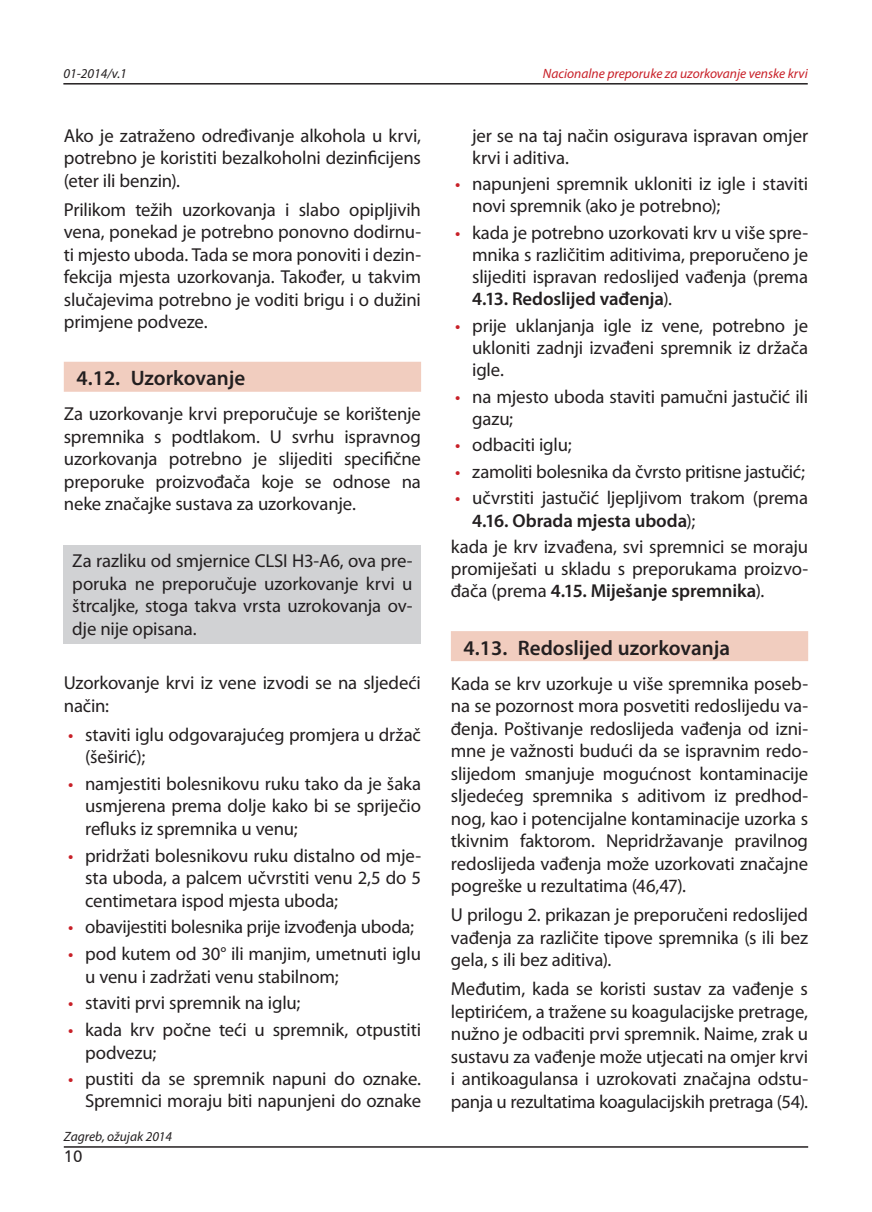
<style>
.page{position:relative;width:872px;height:1212px;background:#fff}
.page>*{position:absolute;margin:0;border:0;box-sizing:border-box;transform-origin:0 0}
.t1{font:600 21px "Myriad Pro";color:#231f20}
.t2{font:18.75px/22.5px "Myriad Pro";letter-spacing:-.01em;color:#231f20;text-align:justify}
.t3{font:16.5px "Humanist 777 BT Roman B";color:#231f20}
.t4{font:italic 13.5px "Myriad Pro";color:#c82028}
.t5{font:italic 13.5px "Myriad Pro";color:#231f20}
.s1{color:#c82028}
.s2{font-weight:600}
</style>
<div class="page">
<hr style="left:64px;top:1146px;width:744px;height:2px;background:#231f20">
<hr style="left:63px;top:83px;width:744px;height:2px;background:#231f20">
<div style="left:64px;top:362px;width:357px;height:30px;background:#f1cdbf"></div>
<div style="left:451px;top:631px;width:357px;height:30px;background:#f1cdbf"></div>
<div style="left:64px;top:545px;width:357px;height:98px;background:#d1d2d4"></div>
<p class="t5" style="left:63px;top:65px;width:65px">01-2014/v.1</p>
<p class="t4" style="left:543px;top:65px;width:266px">Nacionalne preporuke za uzorkovanje venske krvi</p>
<p class="t2" style="left:64px;top:124px;width:359px">Ako je zatraženo određivanje alkohola u krvi, potrebno je koristiti bezalkoholni dezinficijens (eter ili benzin).</p>
<p class="t2" style="left:64px;top:198px;width:359px">Prilikom težih uzorkovanja i slabo opipljivih vena, ponekad je potrebno ponovno dodirnu&shy;ti mjesto uboda. Tada se mora ponoviti i dezin&shy;fekcija mjesta uzorkovanja. Također, u takvim slučajevima potrebno je voditi brigu i o dužini primjene podveze.</p>
<p class="t1" style="left:77px;top:365px;width:170px">4.12. Uzorkovanje</p>
<p class="t2" style="left:64px;top:403px;width:359px">Za uzorkovanje krvi preporučuje se korištenje spremnika s podtlakom. U svrhu ispravnog uzorkovanja potrebno je slijediti specifične preporuke proizvođača koje se odnose na neke značajke sustava za uzorkovanje.</p>
<p class="t2" style="left:72px;top:549px;width:342px">Za razliku od smjernice CLSI H3-A6, ova pre&shy;poruka ne preporučuje uzorkovanje krvi u štrcaljke, stoga takva vrsta uzrokovanja ov&shy;dje nije opisana.</p>
<p class="t2" style="left:64px;top:671px;width:359px">Uzorkovanje krvi iz vene izvodi se na sljedeći način:</p>
<p class="t2" style="left:85px;top:723px;width:337px;text-indent:-17px"><span class="s1">•</span> staviti iglu odgovarajućeg promjera u držač (šeširić);</p>
<p class="t2" style="left:85px;top:772px;width:337px;text-indent:-17px"><span class="s1">•</span> namjestiti bolesnikovu ruku tako da je šaka usmjerena prema dolje kako bi se spriječio refluks iz spremnika u venu;</p>
<p class="t2" style="left:85px;top:844px;width:337px;text-indent:-17px"><span class="s1">•</span> pridržati bolesnikovu ruku distalno od mje&shy;sta uboda, a palcem učvrstiti venu 2,5 do 5 centimetara ispod mjesta uboda;</p>
<p class="t2" style="left:68px;top:915px;width:347px"><span class="s1">•</span> obavijestiti bolesnika prije izvođenja uboda;</p>
<p class="t2" style="left:85px;top:942px;width:337px;text-indent:-17px"><span class="s1">•</span> pod kutem od 30° ili manjim, umetnuti iglu u venu i zadržati venu stabilnom;</p>
<p class="t2" style="left:68px;top:991px;width:234px"><span class="s1">•</span> staviti prvi spremnik na iglu;</p>
<p class="t2" style="left:85px;top:1018px;width:337px;text-indent:-17px"><span class="s1">•</span> kada krv počne teći u spremnik, otpustiti podvezu;</p>
<p class="t2" style="left:68px;top:1067px;width:354px;text-align:right"><span class="s1">•</span> pustiti da se spremnik napuni do oznake.<br>Spremnici moraju biti napunjeni do oznake</p>
<p class="t5" style="left:64px;top:1128px;width:110px">Zagreb, ožujak 2014</p>
<p class="t3" style="left:64px;top:1146px;width:20px">10</p>
<p class="t2" style="left:472px;top:124px;width:337px">jer se na taj način osigurava ispravan omjer krvi i aditiva.</p>
<p class="t2" style="left:472px;top:172px;width:337px;text-indent:-17px"><span class="s1">•</span> napunjeni spremnik ukloniti iz igle i staviti novi spremnik (ako je potrebno);</p>
<p class="t2" style="left:472px;top:221px;width:337px;text-indent:-17px"><span class="s1">•</span> kada je potrebno uzorkovati krv u više spre&shy;mnika s različitim aditivima, preporučeno je slijediti ispravan redoslijed vađenja (prema <span class="s2">4.13. Redoslijed vađenja</span>).</p>
<p class="t2" style="left:472px;top:314px;width:337px;text-indent:-17px"><span class="s1">•</span> prije uklanjanja igle iz vene, potrebno je ukloniti zadnji izvađeni spremnik iz držača igle.</p>
<p class="t2" style="left:472px;top:385px;width:337px;text-indent:-17px"><span class="s1">•</span> na mjesto uboda staviti pamučni jastučić ili gazu;</p>
<p class="t2" style="left:455px;top:434px;width:118px"><span class="s1">•</span> odbaciti iglu;</p>
<p class="t2" style="left:455px;top:460px;width:351px"><span class="s1">•</span> zamoliti bolesnika da čvrsto pritisne jastučić;</p>
<p class="t2" style="left:472px;top:487px;width:337px;text-indent:-17px"><span class="s1">•</span> učvrstiti jastučić ljepljivom trakom (prema<br><span class="s2">4.16. Obrada mjesta uboda</span>);</p>
<p class="t2" style="left:451px;top:535px;width:359px">kada je krv izvađena, svi spremnici se moraju promiješati u skladu s preporukama proizvo&shy;đača (prema <span class="s2">4.15. Miješanje spremnika</span>).</p>
<p class="t1" style="left:463px;top:634px;width:268px">4.13. Redoslijed uzorkovanja</p>
<p class="t2" style="left:451px;top:672px;width:359px">Kada se krv uzorkuje u više spremnika poseb&shy;na se pozornost mora posvetiti redoslijedu va&shy;đenja. Poštivanje redoslijeda vađenja od izni&shy;mne je važnosti budući da se ispravnim redo&shy;slijedom smanjuje mogućnost kontaminacije sljedećeg spremnika s aditivom iz predhod&shy;nog, kao i potencijalne kontaminacije uzorka s tkivnim faktorom. Nepridržavanje pravilnog redoslijeda vađenja može uzorkovati značajne pogreške u rezultatima (46,47).</p>
<p class="t2" style="left:451px;top:903px;width:359px">U prilogu 2. prikazan je preporučeni redoslijed vađenja za različite tipove spremnika (s ili bez gela, s ili bez aditiva).</p>
<p class="t2" style="left:451px;top:977px;width:359px">Međutim, kada se koristi sustav za vađenje s leptirićem, a tražene su koagulacijske pretrage, nužno je odbaciti prvi spremnik. Naime, zrak u sustavu za vađenje može utjecati na omjer krvi i antikoagulansa i uzrokovati značajna odstu&shy;panja u rezultatima koagulacijskih pretraga (54).</p>
</div>
